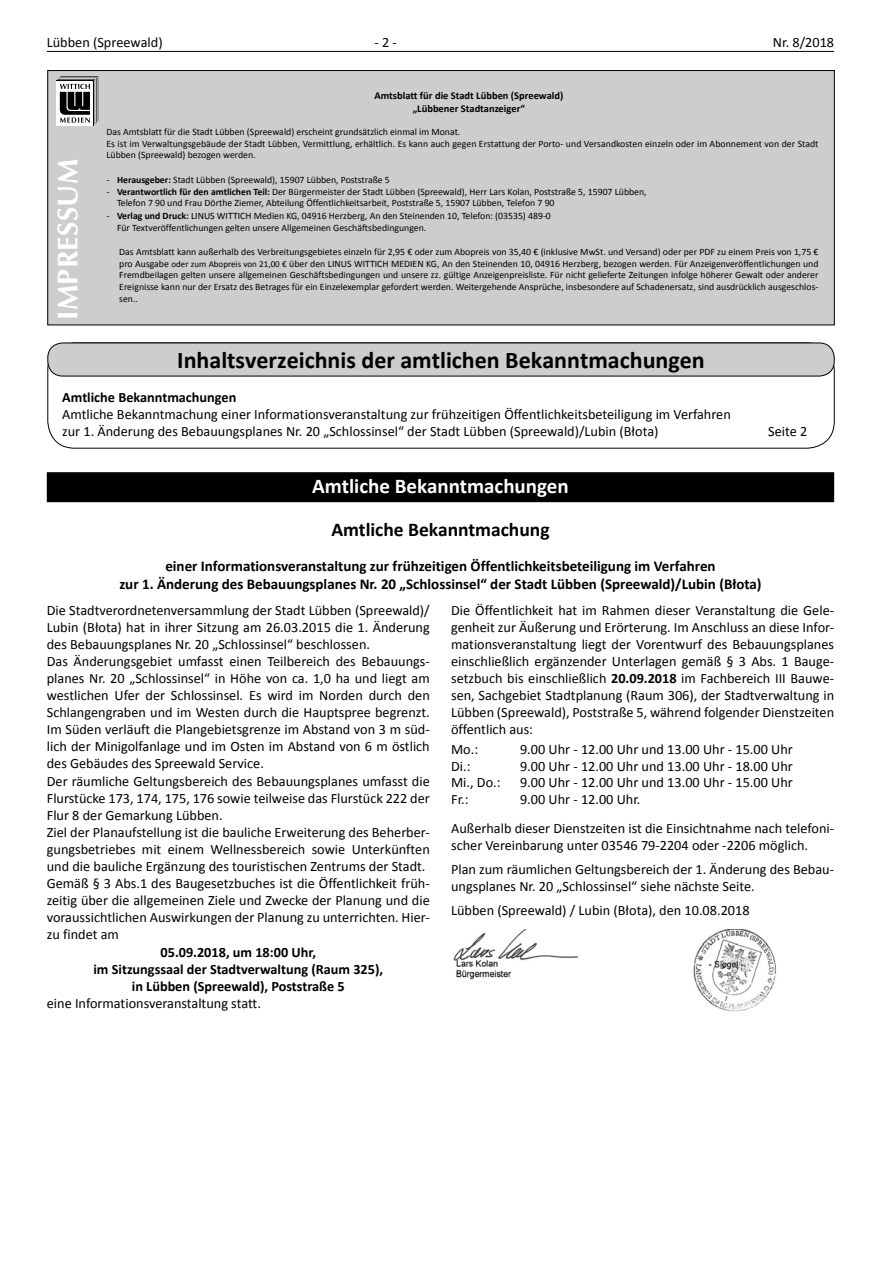
<style>
.page{position:relative;width:881px;height:1263px;background:#fff}
.page>*{position:absolute;margin:0;border:0;box-sizing:border-box;transform-origin:0 0}
.t1{font:700 28.5px "Optima LT";letter-spacing:.015em;color:#fff}
.t2{font:700 24px "Calibri";color:#000}
.t3{font:700 21px "Calibri";color:#fff}
.t4{font:700 19.5px "Calibri";color:#000}
.t5{font:700 15px/18px "Calibri";color:#000;text-align:center}
.t6{font:14.25px/17.1px "Calibri";color:#000}
.t7{font:700 14.25px/17.1px "Calibri";color:#000;text-align:center}
.t8{font:700 10.5px/12.6px "Calibri";color:#000;text-align:center}
.t9{font:9.75px/11.7px "Calibri";color:#000}
.t10{font:9px "Calibri";color:#000}
.s1{font-weight:700}
.s2{font-size:9.75px}
</style>
<div class="page">
<hr style="left:47px;top:51px;width:786px;height:1px;background:#000">
<div style="left:47px;top:342px;width:787px;height:107px;border:1px solid #000;border-radius:27px"></div>
<div style="left:48px;top:343px;width:785px;height:33px;background:#cecdcd;border-radius:15px"></div>
<div style="left:47px;top:342px;width:787px;height:34px;border:1px solid #000;border-radius:15px"></div>
<div style="left:47px;top:70px;width:787px;height:255px;background:#cecdcd;border:1px solid #000"></div>
<div style="left:56px;top:81px;width:38px;height:45px;background:#fff"></div>
<svg style="left:57px;top:76px;width:41px;height:48px"></svg>
<div style="left:47px;top:472px;width:786px;height:30px;background:#000"></div>
<img style="left:453px;top:929px;width:324px;height:83px">
<p class="t6" style="left:47px;top:33px;width:117px">Lübben (Spreewald)</p>
<p class="t6" style="left:374px;top:33px;width:24px">- 2 -</p>
<p class="t6" style="left:772px;top:33px;width:63px">Nr. 8/2018</p>
<h1 class="t1" style="left:51px;top:320px;width:163px;rotate:-90deg">IMPRESSUM</h1>
<p class="t8" style="left:374px;top:89px;width:190px">Amtsblatt für die Stadt Lübben (Spreewald) „Lübbener Stadtanzeiger“</p>
<p class="t9" style="left:106px;top:126px;width:713px">Das Amtsblatt für die Stadt Lübben (Spreewald) erscheint grundsätzlich einmal im Monat.<br>Es ist im Verwaltungsgebäude der Stadt Lübben, Vermittlung, erhältlich. Es kann auch gegen Erstattung der Porto- und Versandkosten einzeln oder im Abonnement von der Stadt<br>Lübben (Spreewald) bezogen werden.</p>
<p class="t9" style="left:106px;top:173px;width:285px">- <span class="s1">Herausgeber:</span> Stadt Lübben (Spreewald), 15907 Lübben, Poststraße 5</p>
<p class="t9" style="left:117px;top:185px;width:531px;text-indent:-11px">- <span class="s1">Verantwortlich für den amtlichen Teil:</span> Der Bürgermeister der Stadt Lübben (Spreewald), Herr Lars Kolan, Poststraße 5, 15907 Lübben,<br>Telefon 7 90 und Frau Dörthe Ziemer, Abteilung Öffentlichkeitsarbeit, Poststraße 5, 15907 Lübben, Telefon 7 90</p>
<p class="t9" style="left:117px;top:209px;width:435px;line-height:12.6px;text-indent:-11px">- <span class="s1">Verlag und Druck:</span> LINUS WITTICH Medien KG, 04916 Herzberg, An den Steinenden 10, Telefon: (03535) 489-0<br>Für Textveröffentlichungen gelten unsere Allgemeinen Geschäftsbedingungen.</p>
<p class="t9" style="left:119px;top:245px;width:700px">Das Amtsblatt kann außerhalb des Verbreitungsgebietes einzeln für 2,95 € oder zum Abopreis von 35,40 € (inklusive MwSt. und Versand) oder per PDF zu einem Preis von 1,75 €</p>
<p class="t10" style="left:119px;top:258px;width:219px"><span class="s2">pro Ausgabe</span> oder zum Abopreis von 21,00 € <span class="s2">über den Linus</span></p>
<p class="t9" style="left:354px;top:257px;width:14px">Wittich</p>
<p class="t9" style="left:391px;top:257px;width:14px">Medien</p>
<p class="t9" style="left:119px;top:257px;width:700px;text-align:justify;text-indent:307px">KG, An den Steinenden 10, 04916 Herzberg, bezogen werden. Für Anzeigenveröffentlichungen und Fremdbeilagen gelten unsere allgemeinen Geschäftsbedingungen und unsere zz. gültige Anzeigenpreisliste. Für nicht gelieferte Zeitungen infolge höherer Gewalt oder anderer Ereignisse kann nur der Ersatz des Betrages für ein Einzelexemplar gefordert werden. Weitergehende Ansprüche, insbesondere auf Schadenersatz, sind ausdrücklich ausgeschlos&shy;sen..</p>
<h2 class="t2" style="left:177px;top:346px;width:529px">Inhaltsverzeichnis der amtlichen Bekanntmachungen</h2>
<p class="t7" style="left:62px;top:388px;width:175px">Amtliche Bekanntmachungen</p>
<p class="t6" style="left:62px;top:405px;width:669px">Amtliche Bekanntmachung einer Informationsveranstaltung zur frühzeitigen Öffentlichkeitsbeteiligung im Verfahren zur 1. Änderung des Bebauungsplanes Nr. 20 „Schlossinsel“ der Stadt Lübben (Spreewald)/Lubin (Błota)</p>
<h3 class="t3" style="left:312px;top:473px;width:258px">Amtliche Bekanntmachungen</h3>
<p class="t6" style="left:767px;top:422px;width:41px">Seite 2</p>
<h3 class="t4" style="left:331px;top:517px;width:219px">Amtliche Bekanntmachung</h3>
<p class="t5" style="left:119px;top:556px;width:643px">einer Informationsveranstaltung zur frühzeitigen Öffentlichkeitsbeteiligung im Verfahren<br>zur 1. Änderung des Bebauungsplanes Nr. 20 „Schlossinsel“ der Stadt Lübben (Spreewald)/Lubin (Błota)</p>
<p class="t6" style="left:47px;top:601px;width:384px">Die Stadtverordnetenversammlung der Stadt Lübben (Spreewald)/ Lubin (Błota) hat in ihrer Sitzung am 26.03.2015 die 1. Änderung des Bebauungsplanes Nr. 20 „Schlossinsel“ beschlossen.<br>Das Änderungsgebiet umfasst einen Teilbereich des Bebauungs&shy;planes Nr. 20 „Schlossinsel“ in Höhe von ca. 1,0 ha und liegt am westlichen Ufer der Schlossinsel. Es wird im Norden durch den Schlangengraben und im Westen durch die Hauptspree begrenzt.<br>Im Süden verläuft die Plangebietsgrenze im Abstand von 3 m süd&shy;lich der Minigolfanlage und im Osten im Abstand von 6 m östlich des Gebäudes des Spreewald Service.<br>Der räumliche Geltungsbereich des Bebauungsplanes umfasst die Flurstücke 173, 174, 175, 176 sowie teilweise das Flurstück 222 der Flur 8 der Gemarkung Lübben.<br>Ziel der Planaufstellung ist die bauliche Erweiterung des Beherber&shy;gungsbetriebes mit einem Wellnessbereich sowie Unterkünften und die bauliche Ergänzung des touristischen Zentrums der Stadt.<br>Gemäß § 3 Abs.1 des Baugesetzbuches ist die Öffentlichkeit früh&shy;zeitig über die allgemeinen Ziele und Zwecke der Planung und die voraussichtlichen Auswirkungen der Planung zu unterrichten. Hier&shy;zu findet am</p>
<p class="t7" style="left:93px;top:943px;width:291px">05.09.2018, um 18:00 Uhr,<br>im Sitzungssaal der Stadtverwaltung (Raum 325), in Lübben (Spreewald), Poststraße 5</p>
<p class="t6" style="left:47px;top:994px;width:215px">eine Informationsveranstaltung statt.</p>
<p class="t6" style="left:451px;top:601px;width:384px;text-align:justify">Die Öffentlichkeit hat im Rahmen dieser Veranstaltung die Gele&shy;genheit zur Äußerung und Erörterung. Im Anschluss an diese Infor&shy;mationsveranstaltung liegt der Vorentwurf des Bebauungsplanes einschließlich ergänzender Unterlagen gemäß § 3 Abs. 1 Bauge&shy;setzbuch bis einschließlich <span class="s1">20.09.2018</span> im Fachbereich III Bauwe&shy;sen, Sachgebiet Stadtplanung (Raum 306), der Stadtverwaltung in Lübben (Spreewald), Poststraße 5, während folgender Dienstzeiten öffentlich aus:</p>
<p class="t6" style="left:451px;top:740px;width:29px">Mo.:</p>
<p class="t6" style="left:520px;top:740px;width:274px">9.00 Uhr - 12.00 Uhr und 13.00 Uhr - 15.00 Uhr</p>
<p class="t6" style="left:451px;top:757px;width:21px">Di.:</p>
<p class="t6" style="left:520px;top:757px;width:274px">9.00 Uhr - 12.00 Uhr und 13.00 Uhr - 18.00 Uhr</p>
<p class="t6" style="left:451px;top:773px;width:51px">Mi., Do.:</p>
<p class="t6" style="left:520px;top:773px;width:274px">9.00 Uhr - 12.00 Uhr und 13.00 Uhr - 15.00 Uhr</p>
<p class="t6" style="left:451px;top:790px;width:19px">Fr.:</p>
<p class="t6" style="left:451px;top:784px;width:384px;line-height:28.8px;text-indent:69px">9.00 Uhr - 12.00 Uhr.<br>Außerhalb dieser Dienstzeiten ist die Einsichtnahme nach telefoni-</p>
<p class="t6" style="left:451px;top:832px;width:384px;line-height:24.3px">scher Vereinbarung unter 03546 79-2204 oder -2206 möglich.<br>Plan zum räumlichen Geltungsbereich der 1. Änderung des Bebau-</p>
<p class="t6" style="left:451px;top:874px;width:305px;line-height:24.3px">ungsplanes Nr. 20 „Schlossinsel“ siehe nächste Seite.<br>Lübben (Spreewald) / Lubin (Błota), den 10.08.2018</p>
</div>
